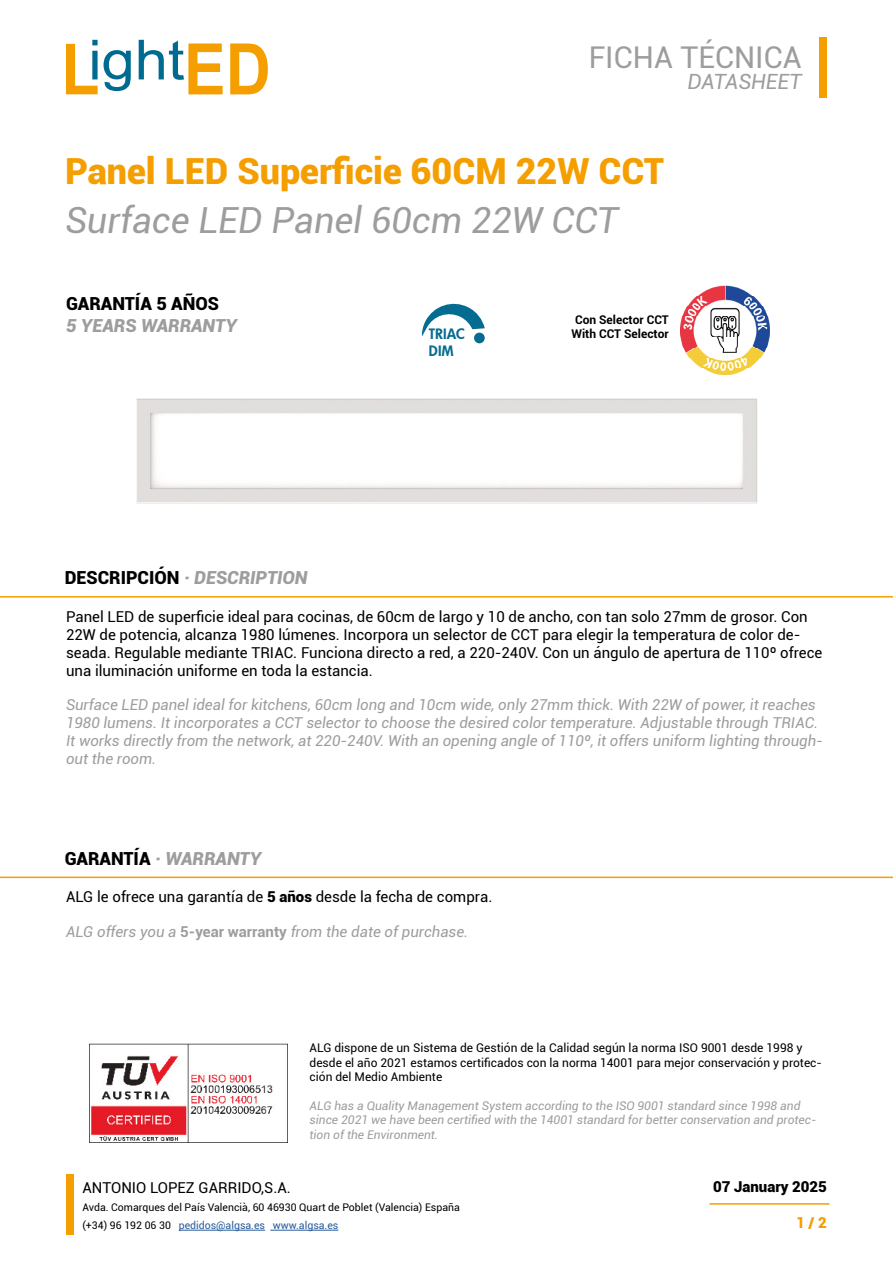
<style>
.page{position:relative;width:893px;height:1263px;background:#fff}
.page>*{position:absolute;margin:0;border:0;box-sizing:border-box;transform-origin:0 0}
.t1{font:900 36px "Roboto";color:#f59e00}
.t2{font:italic 36px "Roboto";color:#9d9d9c}
.t3{font:30px "Roboto";color:#9d9d9c}
.t4{font:italic 21px "Roboto";color:#9d9d9c}
.t5{font:italic 900 18px "Roboto";color:#9d9d9c}
.t6{font:900 18px "Roboto";color:#000}
.t7{font:15px/18px "Roboto";color:#000}
.t8{font:italic 15px/18px "Roboto";color:#9d9d9c}
.t9{font:900 15px "Roboto";color:#000}
.t10{font:900 15px "Roboto";color:#f59e00}
.t11{font:800 13.95px "Futura";color:#046b91}
.t12{font:italic 12px/14.4px "Roboto";color:#9d9d9c}
.t13{font:12px/14.4px "Roboto";color:#000}
.t14{font:700 12px "Roboto";color:#000}
.t15{font:10.5px/18px "Roboto";color:#000}
.s1{font-style:normal;color:#000}
.s2{font-weight:900}
.s3{font-weight:700;font-style:normal}
.s4{color:#275b9b}
</style>
<div class="page">
<svg style="left:66px;top:40px;width:32px;height:54px"></svg>
<svg style="left:104px;top:50px;width:27px;height:41px"></svg>
<svg style="left:139px;top:40px;width:84px;height:54px"></svg>
<svg style="left:230px;top:44px;width:38px;height:50px"></svg>
<hr style="left:179px;top:1230px;width:86px;height:1px;background:#275b9b">
<hr style="left:270px;top:1230px;width:68px;height:1px;background:#275b9b">
<div style="left:819px;top:37px;width:8px;height:60px;background:#f59e00"></div>
<div style="left:66px;top:1175px;width:8px;height:60px;background:#f59e00"></div>
<hr style="left:710px;top:1203px;width:119px;height:2px;background:#f59e00">
<hr style="left:0;top:596px;width:893px;height:1px;background:#f59e00">
<img style="left:89px;top:1043px;width:198px;height:100px">
<hr style="left:0;top:876px;width:893px;height:2px;background:#f59e00">
<img style="left:136px;top:341px;width:621px;height:163px">
<img style="left:680px;top:286px;width:89px;height:88px">
<svg style="left:422px;top:303px;width:63px;height:33px"></svg>
<div style="left:474px;top:333px;width:11px;height:10px;background:#046b91;border-radius:50%"></div>
<h2 class="t3" style="left:589px;top:36px;width:214px">FICHA TÉCNICA</h2>
<h3 class="t4" style="left:687px;top:67px;width:116px">DATASHEET</h3>
<h1 class="t1" style="left:65px;top:145px;width:601px">Panel LED Superficie 60CM 22W CCT</h1>
<h1 class="t2" style="left:65px;top:195px;width:555px">Surface LED Panel 60cm 22W CCT</h1>
<p class="t6" style="left:66px;top:291px;width:155px">GARANTÍA 5 AÑOS</p>
<p class="t5" style="left:66px;top:313px;width:172px">5 YEARS WARRANTY</p>
<p class="t14" style="left:575px;top:311px;width:95px">Con Selector CCT</p>
<p class="t11" style="left:429px;top:325px;width:37px">TRIAC</p>
<p class="t14" style="left:571px;top:325px;width:99px">With CCT Selector</p>
<p class="t11" style="left:429px;top:342px;width:26px">DIM</p>
<p class="t5" style="left:65px;top:565px;width:244px"><span class="s1">DESCRIPCIÓN</span> · DESCRIPTION</p>
<p class="t7" style="left:66px;top:607px;width:758px">Panel LED de superficie ideal para cocinas, de 60cm de largo y 10 de ancho, con tan solo 27mm de grosor. Con 22W de potencia, alcanza 1980 lúmenes. Incorpora un selector de CCT para elegir la temperatura de color de&shy;seada. Regulable mediante TRIAC. Funciona directo a red, a 220-240V. Con un ángulo de apertura de 110º ofrece una iluminación uniforme en toda la estancia.</p>
<p class="t8" style="left:66px;top:695px;width:758px">Surface LED panel ideal for kitchens, 60cm long and 10cm wide, only 27mm thick. With 22W of power, it reaches 1980 lumens. It incorporates a CCT selector to choose the desired color temperature. Adjustable through TRIAC.<br>It works directly from the network, at 220-240V. With an opening angle of 110º, it offers uniform lighting through&shy;out the room.</p>
<p class="t5" style="left:65px;top:846px;width:198px"><span class="s1">GARANTÍA</span> · WARRANTY</p>
<p class="t7" style="left:66px;top:887px;width:428px">ALG le ofrece una garantía de <span class="s2">5 años</span> desde la fecha de compra.</p>
<p class="t8" style="left:66px;top:922px;width:404px">ALG offers you a <span class="s3">5-year warranty</span> from the date of purchase.</p>
<p class="t13" style="left:310px;top:1040px;width:514px">ALG dispone de un Sistema de Gestión de la Calidad según la norma ISO 9001 desde 1998 y desde el año 2021 estamos certificados con la norma 14001 para mejor conservación y protec&shy;ción del Medio Ambiente</p>
<p class="t12" style="left:310px;top:1098px;width:508px">ALG has a Quality Management System according to the ISO 9001 standard since 1998 and since 2021 we have been certified with the 14001 standard for better conservation and protec&shy;tion of the Environment.</p>
<p class="t7" style="left:82px;top:1178px;width:210px">ANTONIO LOPEZ GARRIDO,S.A.</p>
<p class="t15" style="left:82px;top:1198px;width:379px">Avda. Comarques del País Valencià, 60 46930 Quart de Poblet (Valencia) España (+34) 96 192 06 30 <span class="s4">pedidos@algsa.es www.algsa.es</span></p>
<p class="t9" style="left:713px;top:1176px;width:115px">07 January 2025</p>
<p class="t10" style="left:796px;top:1212px;width:32px">1 / 2</p>
</div>
